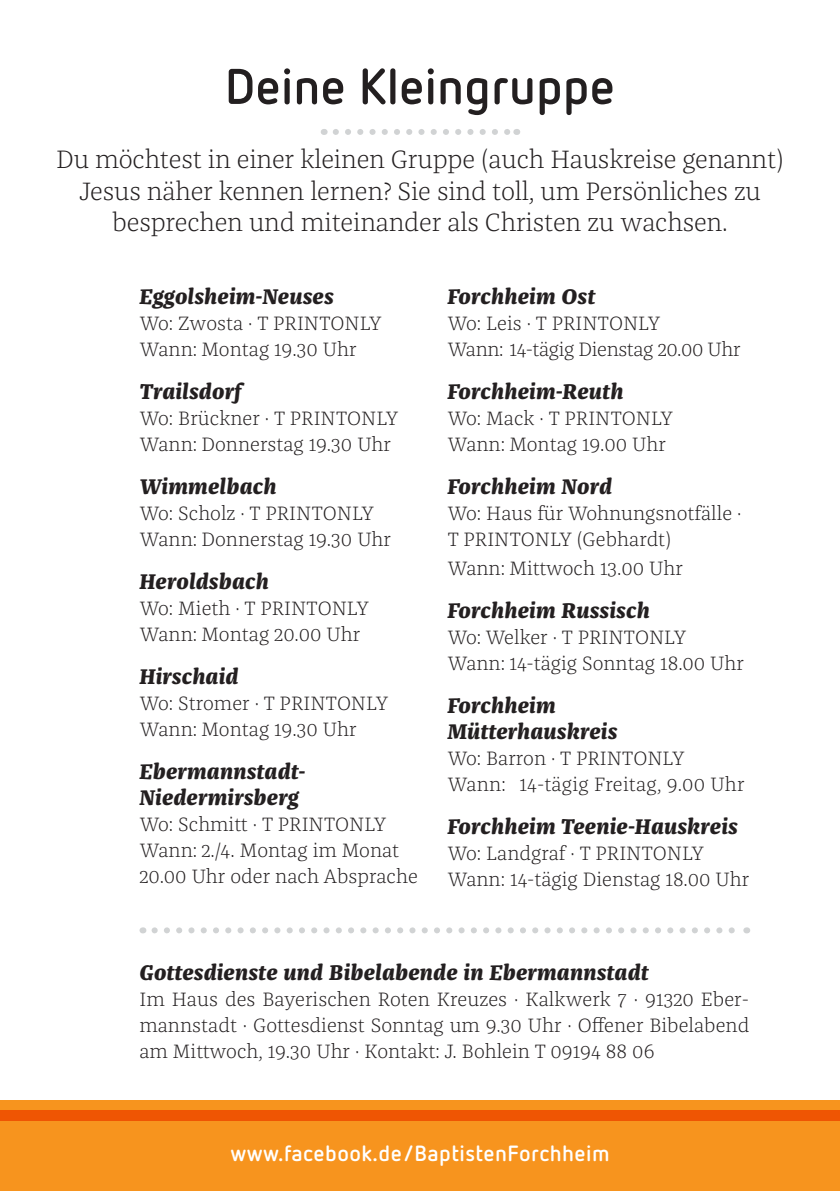
<style>
.page{position:relative;width:840px;height:1191px;background:#fff}
.page>*{position:absolute;margin:0;border:0;box-sizing:border-box;transform-origin:0 0}
.t1{font:700 50px "Netto OT";color:#231f20}
.t2{font:300 26px/31.2px "Franziska OT";letter-spacing:-.01em;color:#231f20;text-align:center}
.t3{font:italic 800 22px/26px "Franziska OT";letter-spacing:.01em;color:#231f20}
.t4{font:700 22px "Netto OT";letter-spacing:.02em;color:#fff}
.t5{font:300 20px/26px "Franziska OT";color:#231f20}
.t6{font:300 20px/26px "Franziska OT";letter-spacing:-.02em;color:#231f20}
</style>
<div class="page">
<div style="left:0;top:1110px;width:839px;height:81px;background:#f7941e"></div>
<svg style="left:0;top:1100px;width:839px;height:20px;background:#f37410"></svg>
<svg style="left:335px;top:129px;width:175px;height:6px"></svg>
<svg style="left:154px;top:927px;width:581px;height:6px"></svg>
<h1 class="t1" style="left:225px;top:55px;width:391px">Deine Kleingruppe</h1>
<h2 class="t2" style="left:56px;top:145px;width:728px">Du möchtest in einer kleinen Gruppe (auch Hauskreise genannt)<br>Jesus näher kennen lernen? Sie sind toll, um Persönliches zu besprechen und miteinander als Christen zu wachsen.</h2>
<p class="t3" style="left:139px;top:283px;width:196px">Eggolsheim-Neuses</p>
<p class="t5" style="left:139px;top:310px;width:244px">Wo: Zwosta · T PRINTONLY<br>Wann: Montag 19.30 Uhr</p>
<p class="t3" style="left:139px;top:378px;width:103px">Trailsdorf</p>
<p class="t5" style="left:139px;top:405px;width:260px">Wo: Brückner · T PRINTONLY<br>Wann: Donnerstag 19.30 Uhr</p>
<p class="t3" style="left:139px;top:473px;width:138px">Wimmelbach</p>
<p class="t5" style="left:139px;top:500px;width:253px">Wo: Scholz · T PRINTONLY<br>Wann: Donnerstag 19.30 Uhr</p>
<p class="t3" style="left:139px;top:568px;width:131px">Heroldsbach</p>
<p class="t5" style="left:139px;top:595px;width:231px">Wo: Mieth · T PRINTONLY<br>Wann: Montag 20.00 Uhr</p>
<p class="t3" style="left:139px;top:663px;width:100px">Hirschaid</p>
<p class="t5" style="left:139px;top:690px;width:250px">Wo: Stromer · T PRINTONLY<br>Wann: Montag 19.30 Uhr</p>
<p class="t3" style="left:139px;top:758px;width:167px">Ebermannstadt-<br>Niedermirsberg</p>
<p class="t5" style="left:139px;top:811px;width:280px">Wo: Schmitt · T PRINTONLY<br>Wann: 2./4. Montag im Monat<br>20.00 Uhr oder nach Absprache</p>
<p class="t3" style="left:447px;top:284px;width:149px">Forchheim Ost</p>
<p class="t6" style="left:447px;top:311px;width:294px">Wo: Leis · T PRINTONLY<br>Wann: 14-tägig Dienstag 20.00 Uhr</p>
<p class="t3" style="left:447px;top:379px;width:177px">Forchheim-Reuth</p>
<p class="t5" style="left:447px;top:406px;width:227px">Wo: Mack · T PRINTONLY<br>Wann: Montag 19.00 Uhr</p>
<p class="t3" style="left:447px;top:474px;width:166px">Forchheim Nord</p>
<p class="t5" style="left:447px;top:501px;width:295px">Wo: Haus für Wohnungsnotfälle ·<br>T PRINTONLY (Gebhardt)</p>
<p class="t5" style="left:447px;top:556px;width:237px">Wann: Mittwoch 13.00 Uhr</p>
<p class="t3" style="left:447px;top:598px;width:204px">Forchheim Russisch</p>
<p class="t5" style="left:447px;top:625px;width:298px">Wo: Welker · T PRINTONLY<br>Wann: 14-tägig Sonntag 18.00 Uhr</p>
<p class="t3" style="left:447px;top:693px;width:171px">Forchheim<br>Mütterhauskreis</p>
<p class="t5" style="left:447px;top:746px;width:298px">Wo: Barron · T PRINTONLY<br>Wann: 14-tägig Freitag, 9.00 Uhr</p>
<p class="t3" style="left:447px;top:814px;width:292px">Forchheim Teenie-Hauskreis</p>
<p class="t5" style="left:447px;top:841px;width:303px">Wo: Landgraf · T PRINTONLY<br>Wann: 14-tägig Dienstag 18.00 Uhr</p>
<p class="t3" style="left:139px;top:959px;width:510px">Gottesdienste und Bibelabende in Ebermannstadt</p>
<p class="t5" style="left:139px;top:986px;width:611px;text-align:justify">Im Haus des Bayerischen Roten Kreuzes · Kalkwerk 7 · 91320 Eber&shy;mannstadt · Gottesdienst Sonntag um 9.30 Uhr · Offener Bibelabend am Mittwoch, 19.30 Uhr · Kontakt: J. Bohlein T 09194 88 06</p>
<p class="t4" style="left:230px;top:1139px;width:380px">www.facebook.de/BaptistenForchheim</p>
</div>
